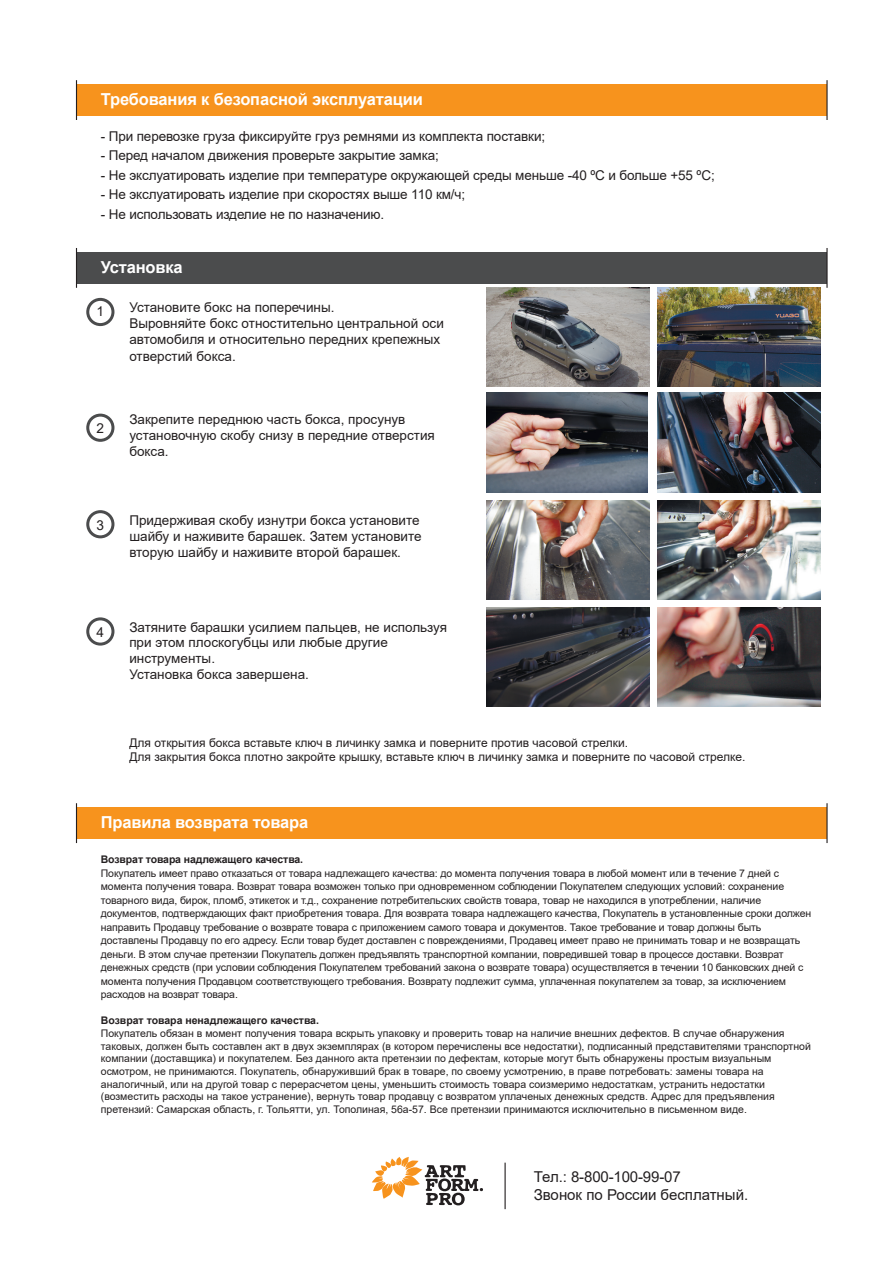
<style>
.page{position:relative;width:893px;height:1263px;background:#fff}
.page>*{position:absolute;margin:0;border:0;box-sizing:border-box;transform-origin:0 0}
.t1{font:700 16.5px "Arial";letter-spacing:-.01em;color:#fff}
.t2{font:15px/18px "Arial";letter-spacing:-.005em;color:#231f20}
.t3{font:13.65px "Arial";color:#231f20}
.t4{font:13.5px/16.2px "Arial";letter-spacing:-.01em;color:#231f20}
.t5{font:13.35px/16px "Arial";color:#231f20}
.t6{font:12px/14.4px "Arial";color:#231f20}
.t7{font:10.5px/13.5px "Arial";letter-spacing:-.01em;color:#231f20}
.t8{font:700 10.5px "Arial";letter-spacing:-.01em;color:#231f20}
</style>
<div class="page">
<div style="left:77px;top:84px;width:750px;height:32px;background:#f7931d"></div>
<hr style="left:76px;top:80px;width:1px;height:40px;background:#231f20">
<hr style="left:826px;top:80px;width:2px;height:40px;background:#231f20">
<div style="left:77px;top:252px;width:750px;height:31px;background:#4b4c4d"></div>
<hr style="left:76px;top:248px;width:1px;height:40px;background:#231f20">
<hr style="left:826px;top:248px;width:2px;height:40px;background:#231f20">
<div style="left:77px;top:807px;width:750px;height:31px;background:#f7931d"></div>
<hr style="left:76px;top:803px;width:1px;height:40px;background:#231f20">
<hr style="left:826px;top:803px;width:2px;height:40px;background:#231f20">
<div style="left:86px;top:414px;width:28px;height:28px;border:3px solid #4b4c4d;border-radius:50%"></div>
<div style="left:86px;top:510px;width:28px;height:28px;border:3px solid #4b4c4d;border-radius:50%"></div>
<div style="left:86px;top:617px;width:28px;height:29px;border:3px solid #4b4c4d;border-radius:50%"></div>
<hr style="left:504px;top:1162px;width:2px;height:47px;background:#231f20">
<svg style="left:372px;top:1157px;width:111px;height:48px"></svg>
<div style="left:86px;top:298px;width:29px;height:28px;border:3px solid #4b4c4d;border-radius:50%"></div>
<img style="left:657px;top:500px;width:163px;height:100px">
<img style="left:486px;top:500px;width:163px;height:100px">
<img style="left:657px;top:393px;width:163px;height:100px">
<img style="left:486px;top:607px;width:163px;height:99px">
<img style="left:486px;top:287px;width:163px;height:99px">
<img style="left:486px;top:393px;width:162px;height:100px">
<img style="left:657px;top:607px;width:163px;height:99px">
<img style="left:657px;top:287px;width:163px;height:99px">
<h1 class="t1" style="left:101px;top:87px;width:323px">Требования к безопасной эксплуатации</h1>
<p class="t4" style="left:101px;top:128px;width:446px">- При перевозке груза фиксируйте груз ремнями из комплекта поставки;</p>
<p class="t4" style="left:101px;top:147px;width:340px">- Перед началом движения проверьте закрытие замка;</p>
<p class="t4" style="left:101px;top:167px;width:615px">- Не экслуатировать изделие при температуре окружающей среды меньше -40 ºС и больше +55 ºС;</p>
<p class="t4" style="left:101px;top:186px;width:366px">- Не экслуатировать изделие при скоростях выше 110 км/ч;</p>
<p class="t4" style="left:101px;top:206px;width:285px">- Не использовать изделие не по назначению.</p>
<h1 class="t1" style="left:101px;top:255px;width:83px">Установка</h1>
<h3 class="t3" style="left:96px;top:302px;width:9px">1</h3>
<p class="t4" style="left:129px;top:299px;width:316px">Установите бокс на поперечины.<br>Выровняйте бокс отностительно центральной оси автомобиля и относительно передних крепежных отверстий бокса.</p>
<h3 class="t3" style="left:97px;top:419px;width:9px">2</h3>
<h3 class="t3" style="left:97px;top:516px;width:9px">3</h3>
<h3 class="t3" style="left:97px;top:623px;width:9px">4</h3>
<p class="t5" style="left:129px;top:412px;width:307px">Закрепите переднюю часть бокса, просунув установочную скобу снизу в передние отверстия бокса.</p>
<p class="t4" style="left:129px;top:512px;width:294px">Придерживая скобу изнутри бокса установите шайбу и наживите барашек. Затем установите вторую шайбу и наживите второй барашек.</p>
<p class="t5" style="left:129px;top:619px;width:319px">Затяните барашки усилием пальцев, не используя при этом плоскогубцы или любые другие инструменты.<br>Установка бокса завершена.</p>
<p class="t6" style="left:130px;top:735px;width:617px">Для открытия бокса вставьте ключ в личинку замка и поверните против часовой стрелки.<br>Для закрытия бокса плотно закройте крышку, вставьте ключ в личинку замка и поверните по часовой стрелке.</p>
<h1 class="t1" style="left:101px;top:810px;width:209px">Правила возврата товара</h1>
<p class="t8" style="left:101px;top:852px;width:204px">Возврат товара надлежащего качества.</p>
<p class="t7" style="left:101px;top:866px;width:712px">Покупатель имеет право отказаться от товара надлежащего качества: до момента получения товара в любой момент или в течение 7 дней с момента получения товара. Возврат товара возможен только при одновременном соблюдении Покупателем следующих условий: сохранение товарного вида, бирок, пломб, этикеток и т.д., сохранение потребительских свойств товара, товар не находился в употреблении, наличие документов, подтверждающих факт приобретения товара. Для возврата товара надлежащего качества, Покупатель в установленные сроки должен направить Продавцу требование о возврате товара с приложением самого товара и документов. Такое требование и товар должны быть доставлены Продавцу по его адресу. Если товар будет доставлен с повреждениями, Продавец имеет право не принимать товар и не возвращать деньги. В этом случае претензии Покупатель должен предъявлять транспортной компании, повредившей товар в процессе доставки. Возврат денежных средств (при условии соблюдения Покупателем требований закона о возврате товара) осуществляется в течении 10 банковских дней с момента получения Продавцом соответствующего требования. Возврату подлежит сумма, уплаченная покупателем за товар, за исключением расходов на возврат товара.</p>
<p class="t8" style="left:101px;top:1013px;width:220px">Возврат товара ненадлежащего качества.</p>
<p class="t7" style="left:101px;top:1027px;width:712px;line-height:12.6px">Покупатель обязан в момент получения товара вскрыть упаковку и проверить товар на наличие внешних дефектов. В случае обнаружения таковых, должен быть составлен акт в двух экземплярах (в котором перечислены все недостатки), подписанный представителями транспортной компании (доставщика) и покупателем. Без данного акта претензии по дефектам, которые могут быть обнаружены простым визуальным осмотром, не принимаются. Покупатель, обнаруживший брак в товаре, по своему усмотрению, в праве потребовать: замены товара на аналогичный, или на другой товар с перерасчетом цены, уменьшить стоимость товара соизмеримо недостаткам, устранить недостатки (возместить расходы на такое устранение), вернуть товар продавцу с возвратом уплаченых денежных средств. Адрес для предъявления претензий: Самарская область, г. Тольятти, ул. Тополиная, 56а-57. Все претензии принимаются исключительно в письменном виде.</p>
<h2 class="t2" style="left:534px;top:1168px;width:216px">Тел.: 8-800-100-99-07<br>Звонок по России бесплатный.</h2>
</div>
